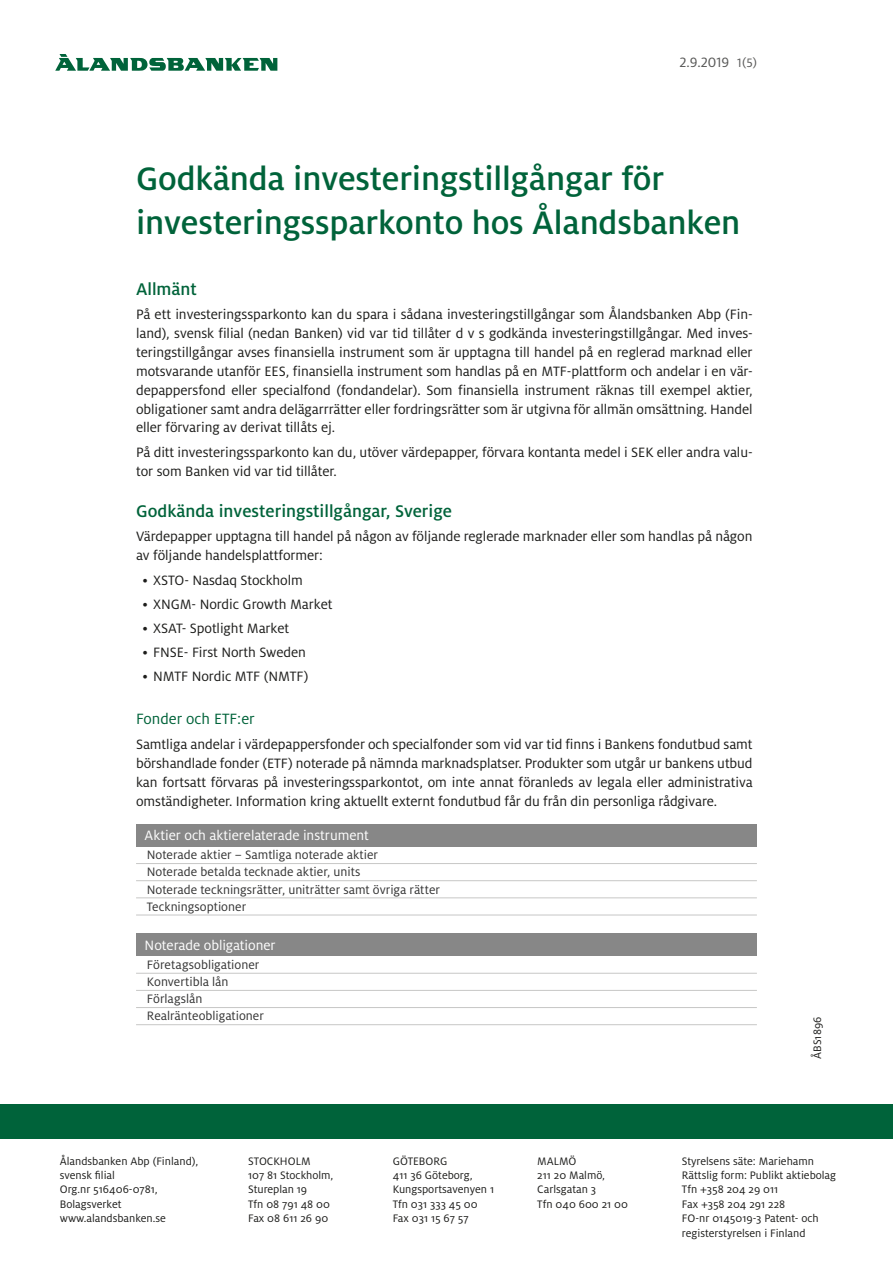
<style>
.page{position:relative;width:893px;height:1263px;background:#fff}
.page>*{position:absolute;margin:0;border:0;box-sizing:border-box;transform-origin:0 0}
.rubrik{font:500 36px/43.2px "Milo OT";letter-spacing:-.005em;color:#00633a}
.underrubrik_första_s{font:500 18.75px "Milo OT";color:#00633a}
.underrubrik_under_st{font:16.5px "Milo OT";color:#00633a}
.brödtext{font:15px/18.9px "Milo OT";letter-spacing:-.005em;color:#1d1d1b;text-align:justify}
.Grå_balk{font:15px "Milo OT";letter-spacing:-.005em;color:#fff}
.t1{font:15px "Milo OT";color:#575756}
.Tab_brödtext_-_vänst{font:13.5px "Milo OT";color:#333}
.t2{font:12px/14.4px "Milo OT";color:#1d1d1b}
.s1{font-size:13.5px}
</style>
<div class="page">
<div style="left:0;top:1104px;width:893px;height:35px;background:#00633a"></div>
<svg style="left:55px;top:54px;width:222px;height:17px"></svg>
<div style="left:136px;top:824px;width:621px;height:22px;background:#878787"></div>
<hr style="left:136px;top:863px;width:621px;height:1px;background:#c7c7c6">
<hr style="left:136px;top:880px;width:621px;height:1px;background:#c7c7c6">
<hr style="left:136px;top:897px;width:621px;height:1px;background:#c7c7c6">
<hr style="left:136px;top:915px;width:621px;height:1px;background:#c7c7c6">
<div style="left:136px;top:933px;width:621px;height:23px;background:#878787"></div>
<hr style="left:136px;top:973px;width:621px;height:1px;background:#c7c7c6">
<hr style="left:136px;top:990px;width:621px;height:1px;background:#c7c7c6">
<hr style="left:136px;top:1007px;width:621px;height:1px;background:#c7c7c6">
<hr style="left:136px;top:1024px;width:621px;height:1px;background:#c7c7c6">
<p class="t1" style="left:679px;top:54px;width:79px">2.9.2019 <span class="s1">1(5)</span></p>
<p class="rubrik" style="left:136px;top:157px;width:606px">Godkända investeringstillgångar för investeringssparkonto hos Ålandsbanken</p>
<p class="underrubrik_första_s" style="left:136px;top:278px;width:62px">Allmänt</p>
<p class="brödtext" style="left:136px;top:305px;width:618px">På ett investeringssparkonto kan du spara i sådana investeringstillgångar som Ålandsbanken Abp (Fin&shy;land), svensk filial (nedan Banken) vid var tid tillåter d v s godkända investeringstillgångar. Med inves&shy;teringstillgångar avses finansiella instrument som är upptagna till handel på en reglerad marknad eller motsvarande utanför EES, finansiella instrument som handlas på en MTF-plattform och andelar i en vär&shy;depappersfond eller specialfond (fondandelar). Som finansiella instrument räknas till exempel aktier, obligationer samt andra delägarrrätter eller fordringsrätter som är utgivna för allmän omsättning. Handel eller förvaring av derivat tillåts ej.</p>
<p class="brödtext" style="left:136px;top:443px;width:618px">På ditt investeringssparkonto kan du, utöver värdepapper, förvara kontanta medel i SEK eller andra valu&shy;tor som Banken vid var tid tillåter.</p>
<p class="underrubrik_första_s" style="left:136px;top:500px;width:318px">Godkända investeringstillgångar, Sverige</p>
<p class="brödtext" style="left:136px;top:527px;width:618px">Värdepapper upptagna till handel på någon av följande reglerade marknader eller som handlas på någon av följande handelsplattformer:</p>
<p class="brödtext" style="left:142px;top:570px;width:162px">• XSTO- Nasdaq Stockholm</p>
<p class="brödtext" style="left:142px;top:594px;width:191px">• XNGM- Nordic Growth Market</p>
<p class="brödtext" style="left:142px;top:618px;width:148px">• XSAT- Spotlight Market</p>
<p class="brödtext" style="left:142px;top:642px;width:165px">• FNSE- First North Sweden</p>
<p class="brödtext" style="left:142px;top:666px;width:168px">• NMTF Nordic MTF (NMTF)</p>
<p class="underrubrik_under_st" style="left:136px;top:709px;width:120px">Fonder och ETF:er</p>
<p class="brödtext" style="left:136px;top:734px;width:618px">Samtliga andelar i värdepappersfonder och specialfonder som vid var tid finns i Bankens fondutbud samt börshandlade fonder (ETF) noterade på nämnda marknadsplatser. Produkter som utgår ur bankens utbud kan fortsatt förvaras på investeringssparkontot, om inte annat föranleds av legala eller administrativa omständigheter. Information kring aktuellt externt fondutbud får du från din personliga rådgivare.</p>
<p class="Grå_balk" style="left:145px;top:826px;width:226px">Aktier och aktierelaterade instrument</p>
<p class="Tab_brödtext_-_vänst" style="left:147px;top:847px;width:233px">Noterade aktier – Samtliga noterade aktier</p>
<p class="Tab_brödtext_-_vänst" style="left:147px;top:864px;width:215px">Noterade betalda tecknade aktier, units</p>
<p class="Tab_brödtext_-_vänst" style="left:147px;top:881px;width:295px">Noterade teckningsrätter, uniträtter samt övriga rätter</p>
<p class="Tab_brödtext_-_vänst" style="left:147px;top:898px;width:101px">Teckningsoptioner</p>
<p class="Grå_balk" style="left:145px;top:936px;width:133px">Noterade obligationer</p>
<p class="Tab_brödtext_-_vänst" style="left:147px;top:957px;width:114px">Företagsobligationer</p>
<p class="Tab_brödtext_-_vänst" style="left:147px;top:974px;width:83px">Konvertibla lån</p>
<p class="Tab_brödtext_-_vänst" style="left:147px;top:991px;width:57px">Förlagslån</p>
<p class="Tab_brödtext_-_vänst" style="left:147px;top:1008px;width:119px">Realränteobligationer</p>
<p class="t2" style="left:810px;top:1059px;width:44px;rotate:-90deg">ÅBS1896</p>
<p class="t2" style="left:60px;top:1153px;width:140px">Ålandsbanken Abp (Finland), svensk filial<br>Org.nr 516406-0781,<br>Bolagsverket www.alandsbanken.se</p>
<p class="t2" style="left:248px;top:1153px;width:87px">STOCKHOLM<br>107 81 Stockholm,<br>Stureplan 19<br>Tfn 08 791 48 00<br>Fax 08 611 26 90</p>
<p class="t2" style="left:393px;top:1153px;width:103px">GÖTEBORG<br>411 36 Göteborg,<br>Kungsportsavenyen 1<br>Tfn 031 333 45 00<br>Fax 031 15 67 57</p>
<p class="t2" style="left:537px;top:1153px;width:92px">MALMÖ<br>211 20 Malmö,<br>Carlsgatan 3<br>Tfn 040 600 21 00</p>
<p class="t2" style="left:682px;top:1153px;width:156px">Styrelsens säte: Mariehamn<br>Rättslig form: Publikt aktiebolag<br>Tfn +358 204 29 011<br>Fax +358 204 291 228<br>FO-nr 0145019-3 Patent- och registerstyrelsen i Finland</p>
</div>
